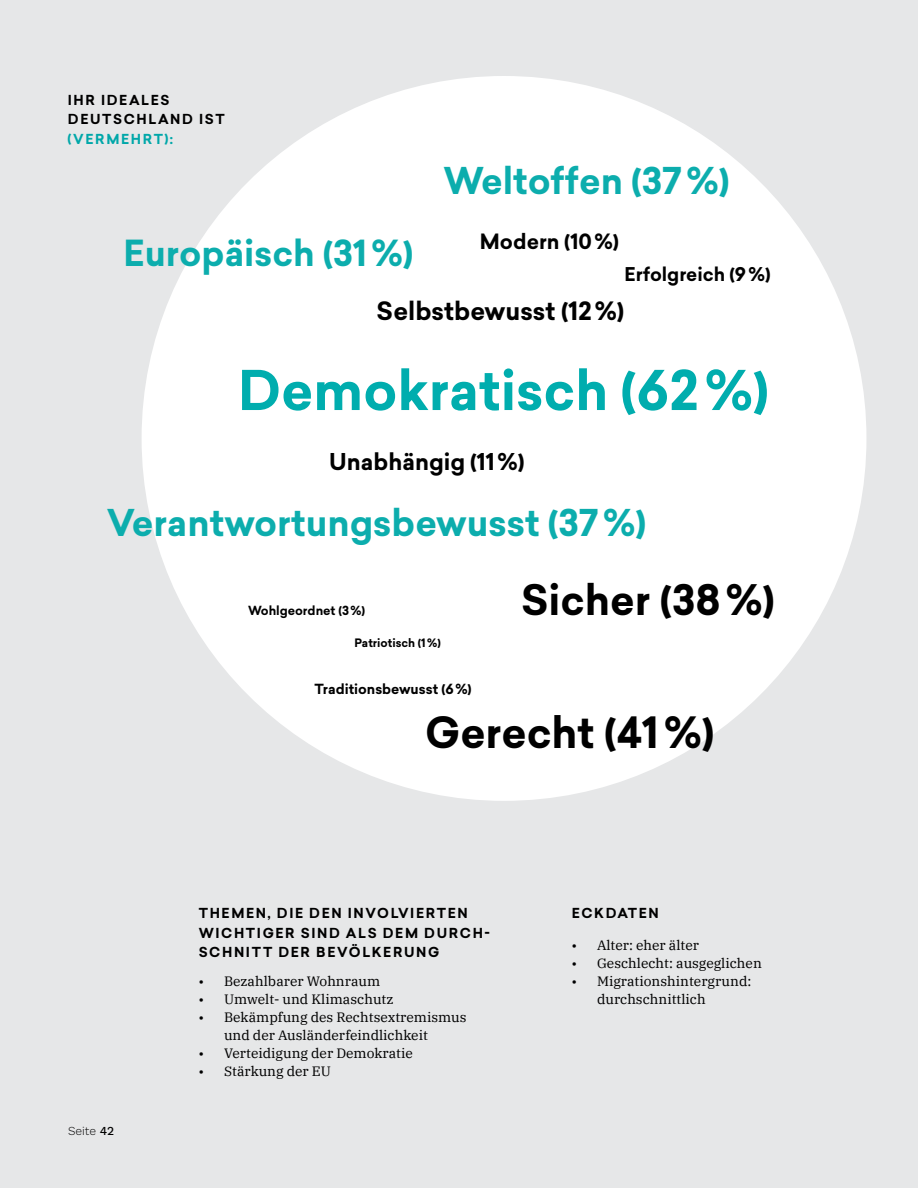
<style>
.page{position:relative;width:918px;height:1188px;background:#e6e7e8}
.page>*{position:absolute;margin:0;border:0;box-sizing:border-box;transform-origin:0 0}
.t1{font:700 53.7px "Sailec";color:#00adae}
.t2{font:700 42.15px "Sailec";color:#000}
.t3{font:700 41.1px "Sailec";color:#000}
.t4{font:700 36.15px "Sailec";color:#0cadad}
.t5{font:700 35.25px "Sailec";color:#0cadad}
.t6{font:700 24.75px "Sailec";color:#000}
.t7{font:700 22.65px "Sailec";color:#000}
.t8{font:700 20.7px "Sailec";color:#000}
.t9{font:700 18.6px "Sailec";color:#000}
.t10{font:700 13.65px "Sailec";color:#000}
.t11{font:13.5px/18px "IBM Plex Serif";color:#000}
.t12{font:700 13.5px/19.5px "Sailec";letter-spacing:.12em;color:#000}
.t13{font:700 13.5px "Sailec";letter-spacing:.12em;color:#00a7a9}
.t14{font:700 12.3px "Sailec";color:#000}
.t15{font:300 12px "Work Sans";color:#000}
.t16{font:700 11.4px "Sailec";color:#000}
.s1{font-weight:500}
</style>
<div class="page">
<div style="left:142px;top:76px;width:724px;height:725px;background:#fff;border-radius:50%"></div>
<p class="t12" style="left:68px;top:90px;width:158px">IHR IDEALES<br>DEUTSCHLAND IST</p>
<p class="t13" style="left:68px;top:129px;width:107px">(VERMEHRT):</p>
<h3 class="t5" style="left:124px;top:228px;width:291px">Europäisch (31%)</h3>
<h3 class="t4" style="left:444px;top:155px;width:288px">Weltoffen (37%)</h3>
<h3 class="t8" style="left:480px;top:227px;width:141px">Modern (10%)</h3>
<h3 class="t9" style="left:625px;top:261px;width:148px">Erfolgreich (9%)</h3>
<h3 class="t6" style="left:377px;top:293px;width:249px">Selbstbewusst (12%)</h3>
<h1 class="t1" style="left:238px;top:352px;width:532px">Demokratisch (62%)</h1>
<h3 class="t7" style="left:329px;top:446px;width:197px">Unabhängig (11%)</h3>
<h3 class="t4" style="left:107px;top:497px;width:541px">Verantwortungsbewusst (37%)</h3>
<p class="t14" style="left:248px;top:602px;width:119px">Wohlgeordnet (3%)</p>
<p class="t16" style="left:355px;top:635px;width:88px">Patriotisch (1%)</p>
<p class="t10" style="left:315px;top:679px;width:159px">Traditionsbewusst (6%)</p>
<h3 class="t3" style="left:521px;top:570px;width:255px">Sicher (38%)</h3>
<h2 class="t2" style="left:425px;top:702px;width:291px">Gerecht (41%)</h2>
<p class="t15" style="left:68px;top:1124px;width:48px">Seite <span class="s1">42</span></p>
<p class="t12" style="left:199px;top:904px;width:293px">THEMEN, DIE DEN INVOLVIERTEN<br>WICHTIGER SIND ALS DEM DURCH-<br>SCHNITT DER BEVÖLKERUNG</p>
<p class="t12" style="left:572px;top:904px;width:89px">ECKDATEN</p>
<p class="t11" style="left:572px;top:935px;width:129px">• Alter: eher älter</p>
<p class="t11" style="left:572px;top:953px;width:192px">• Geschlecht: ausgeglichen</p>
<p class="t11" style="left:597px;top:971px;width:156px;text-indent:-26px">• Migrationshintergrund: durchschnittlich</p>
<p class="t11" style="left:198px;top:971px;width:183px">• Bezahlbarer Wohnraum</p>
<p class="t11" style="left:198px;top:989px;width:197px">• Umwelt- und Klimaschutz</p>
<p class="t11" style="left:224px;top:1007px;width:244px;text-indent:-26px">• Bekämpfung des Rechtsextremismus und der Ausländerfeindlichkeit</p>
<p class="t11" style="left:198px;top:1043px;width:216px">• Verteidigung der Demokratie</p>
<p class="t11" style="left:198px;top:1061px;width:134px">• Stärkung der EU</p>
</div>
